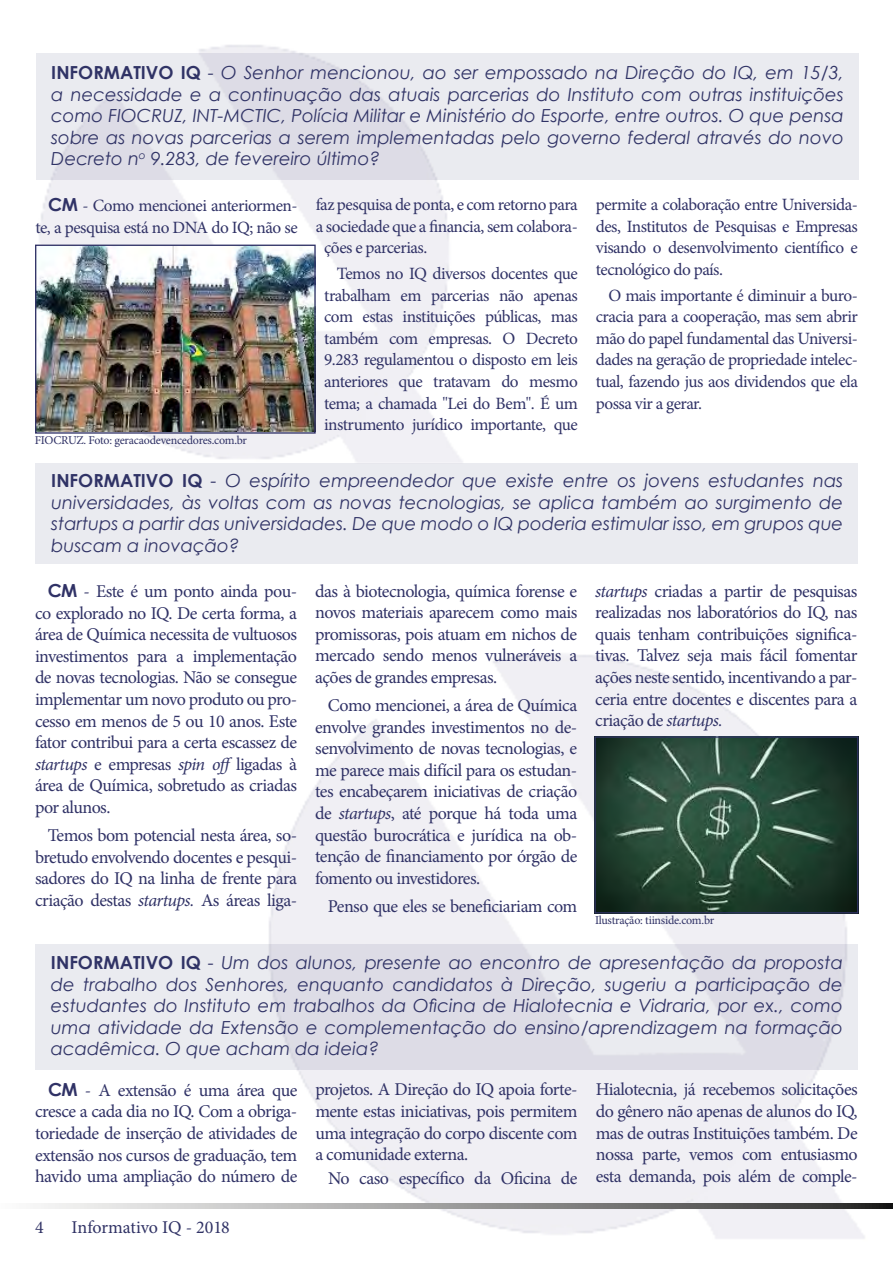
<style>
.page{position:relative;width:893px;height:1263px;background:#fff}
.page>*{position:absolute;margin:0;border:0;box-sizing:border-box;transform-origin:0 0}
.t1{font:18px/21.6px "Minion Pro";letter-spacing:-.03em;color:#303266;text-align:justify}
.t2{font:italic 18px/21.6px "Century Gothic";color:#303366;text-align:justify}
.t3{font:18px "Minion Pro";letter-spacing:-.005em;color:#303265}
.t4{font:17.25px/21.6px "Minion Pro";letter-spacing:-.03em;color:#303266;text-align:justify}
.t5{font:12px "Minion Pro";letter-spacing:-.02em;color:#303266}
.s1{font-weight:700;font-style:normal}
.s2{font-family:"Century Gothic";font-weight:700;font-size:18px}
.s3{font-family:"Century Gothic";font-weight:700}
.s4{font-style:italic}
.s5{color:#303266}
</style>
<div class="page">
<img style="left:35px;top:45px;width:830px;height:1194px">
<svg style="left:35px;top:1203px;width:858px;height:6px;background:#949494"></svg>
<div style="left:221px;top:1220px;width:18px;height:17px;background:#fff"></div>
<div style="left:36px;top:54px;width:822px;height:126px;background:linear-gradient(to right,#e3e2ea,#ebecf1)"></div>
<div style="left:36px;top:463px;width:822px;height:101px;background:#eaebf0"></div>
<div style="left:35px;top:944px;width:823px;height:125px;background:linear-gradient(to right,#e8e8ee,#dfdee7)"></div>
<img style="left:37px;top:247px;width:277px;height:185px">
<div style="left:35px;top:245px;width:281px;height:189px;border:1px solid #303266"></div>
<img style="left:596px;top:738px;width:260px;height:173px">
<div style="left:594px;top:736px;width:264px;height:177px;border:1px solid #303266"></div>
<p class="t2" style="left:51px;top:61px;width:794px"><span class="s1">INFORMATIVO IQ</span> - O Senhor mencionou, ao ser empossado na Direção do IQ, em 15/3, a necessidade e a continuação das atuais parcerias do Instituto com outras instituições como FIOCRUZ, INT-MCTIC, Polícia Militar e Ministério do Esporte, entre outros. O que pensa sobre as novas parcerias a serem implementadas pelo governo federal através do novo Decreto n<sup>o</sup> 9.283, de fevereiro último?</p>
<p class="t4" style="left:36px;top:195px;width:264px;text-align:right"><span class="s2">CM</span> - Como mencionei anteriormen&shy;te, a pesquisa está no DNA do IQ; não se</p>
<p class="t4" style="left:316px;top:194px;width:264px">faz pesquisa de ponta, e com retorno para</p>
<p class="t4" style="left:596px;top:194px;width:264px">permite a colaboração entre Universida&shy;des, Institutos de Pesquisas e Empresas visando o desenvolvimento científico e tecnológico do país.</p>
<p class="t4" style="left:596px;top:284px;width:264px;text-indent:13px">O mais importante é diminuir a buro&shy;cracia para a cooperação, mas sem abrir mão do papel fundamental das Universi&shy;dades na geração de propriedade intelec&shy;tual, fazendo jus aos dividendos que ela possa vir a gerar.</p>
<p class="t4" style="left:316px;top:215px;width:264px">a sociedade que a financia, sem colabora-</p>
<p class="t4" style="left:324px;top:237px;width:105px">ções e parcerias.</p>
<p class="t4" style="left:324px;top:263px;width:255px;text-indent:13px">Temos no IQ diversos docentes que trabalham em parcerias não apenas com estas instituições públicas, mas também com empresas. O Decreto 9.283 regulamentou o disposto em leis anteriores que tratavam do mesmo tema; a chamada "Lei do Bem". É um instrumento jurídico importante, que</p>
<p class="t5" style="left:35px;top:433px;width:214px">FIOCRUZ. Foto: geracaodevencedores.com.br</p>
<p class="t2" style="left:51px;top:469px;width:793px"><span class="s1">INFORMATIVO IQ</span> - O espírito empreendedor que existe entre os jovens estudantes nas universidades, às voltas com as novas tecnologias, se aplica também ao surgimento de startups a partir das universidades. De que modo o IQ poderia estimular isso, em grupos que buscam a inovação?</p>
<p class="t1" style="left:35px;top:581px;width:264px;text-indent:13px"><span class="s3">CM</span> - Este é um ponto ainda pou&shy;co explorado no IQ. De certa forma, a área de Química necessita de vultuosos investimentos para a implementação de novas tecnologias. Não se consegue implementar um novo produto ou pro&shy;cesso em menos de 5 ou 10 anos. Este fator contribui para a certa escassez de <span class="s4">startups</span> e empresas <span class="s4">spin off</span> ligadas à área de Química, sobretudo as criadas por alunos.</p>
<p class="t1" style="left:35px;top:824px;width:264px;text-indent:13px">Temos bom potencial nesta área, so&shy;bretudo envolvendo docentes e pesqui&shy;sadores do IQ na linha de frente para criação destas <span class="s4">startups.</span> As áreas liga-</p>
<p class="t1" style="left:595px;top:580px;width:264px"><span class="s4">startups</span> criadas a partir de pesquisas realizadas nos laboratórios do IQ, nas quais tenham contribuições significa&shy;tivas. Talvez seja mais fácil fomentar ações neste sentido, incentivando a par&shy;ceria entre docentes e discentes para a criação de <span class="s4">startups.</span></p>
<p class="t1" style="left:315px;top:580px;width:264px">das à biotecnologia, química forense e novos materiais aparecem como mais promissoras, pois atuam em nichos de mercado sendo menos vulneráveis a ações de grandes empresas.</p>
<p class="t1" style="left:315px;top:694px;width:264px;text-indent:13px">Como mencionei, a área de Química envolve grandes investimentos no de&shy;senvolvimento de novas tecnologias, e me parece mais difícil para os estudan&shy;tes encabeçarem iniciativas de criação de <span class="s4">startups</span>, até porque há toda uma questão burocrática e jurídica na ob&shy;tenção de financiamento por órgão de fomento ou investidores.</p>
<p class="t1" style="left:328px;top:895px;width:251px">Penso que eles se beneficiariam com</p>
<p class="t5" style="left:595px;top:912px;width:121px">Ilustração: tiinside.com.br</p>
<p class="t2" style="left:51px;top:951px;width:793px"><span class="s1">INFORMATIVO IQ</span> - Um dos alunos, presente ao encontro de apresentação da proposta de trabalho dos Senhores, enquanto candidatos à Direção, sugeriu a participação de estudantes do Instituto em trabalhos da Oficina de Hialotecnia e Vidraria, por ex., como uma atividade da Extensão e complementação do ensino/aprendizagem na formação acadêmica. O que acham da ideia?</p>
<p class="t1" style="left:35px;top:1079px;width:264px;text-indent:13px"><span class="s3">CM</span> - A extensão é uma área que cresce a cada dia no IQ. Com a obriga&shy;toriedade de inserção de atividades de extensão nos cursos de graduação, tem havido uma ampliação do número de</p>
<p class="t1" style="left:315px;top:1079px;width:264px">projetos. A Direção do IQ apoia forte&shy;mente estas iniciativas, pois permitem uma integração do corpo discente com a comunidade externa.</p>
<p class="t1" style="left:596px;top:1079px;width:263px">Hialotecnia, já recebemos solicitações do gênero não apenas de alunos do IQ, mas de outras Instituições também. De nossa parte, vemos com entusiasmo esta demanda, pois além de comple-</p>
<p class="t1" style="left:328px;top:1167px;width:251px">No caso específico da Oficina de</p>
<p class="t3" style="left:35px;top:1215px;width:10px">4</p>
<p class="t3" style="left:72px;top:1215px;width:161px">Informativo IQ - 2017<span class="s5">8</span></p>
</div>
